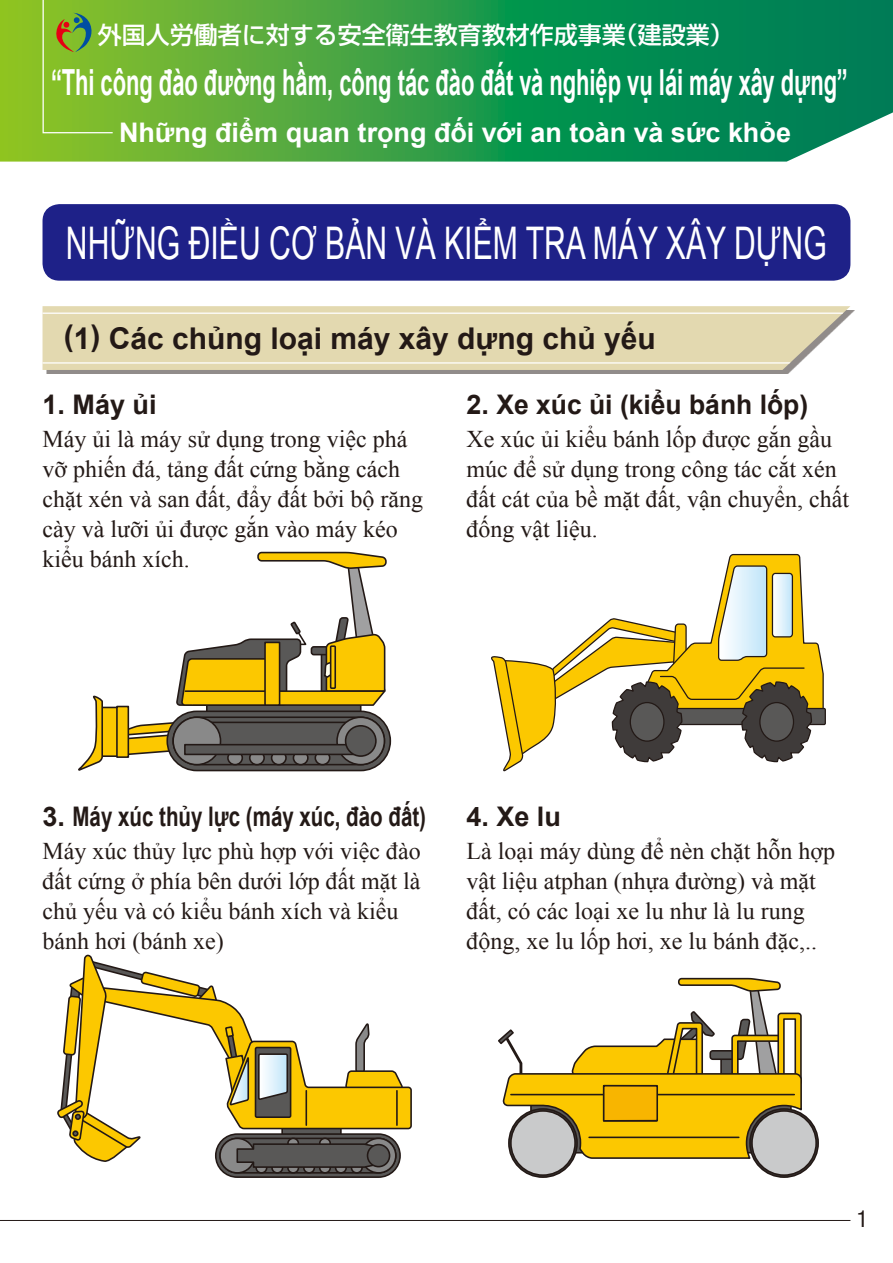
<style>
.page{position:relative;width:893px;height:1263px;background:#fff}
.page>*{position:absolute;margin:0;border:0;box-sizing:border-box;transform-origin:0 0}
.t1{font:45px "Arial";color:#fff;scale:.67 1}
.t2{font:700 36px "Arial";letter-spacing:-.005em;color:#fff;scale:.61 1}
.t3{font:700 30px "Arial";color:#231916}
.t4{font:700 27px "Arial";color:#231916}
.t5{font:700 27px "Arial";color:#fff}
.t6{font:24px/30px "Times New Roman";color:#231916}
.t7{font:500 24px "Shin Go Pro";color:#fff}
.t8{font:condensed 23.4px "Helvetica Neue LT Std";color:#231916}
</style>
<div class="page">
<hr style="left:0;top:1220px;width:850px;height:1px;background:#231916">
<svg style="left:0;top:0;width:893px;height:162px;background:#329d4a"></svg>
<svg style="left:42px;top:0;width:72px;height:134px;background:#82b831"></svg>
<div style="left:207px;top:697px;width:154px;height:18px;background:#595857"></div>
<svg style="left:129px;top:721px;width:45px;height:35px"></svg>
<svg style="left:167px;top:711px;width:223px;height:59px;fill:#595857"></svg>
<div style="left:166px;top:710px;width:225px;height:61px;border:2px solid #231916;border-radius:30px"></div>
<svg style="left:173px;top:717px;width:211px;height:48px"></svg>
<div style="left:172px;top:716px;width:213px;height:49px;border:2px solid #231916;border-radius:24px"></div>
<svg style="left:228px;top:751px;width:14px;height:14px"></svg>
<div style="left:227px;top:750px;width:16px;height:15px;border:2px solid #231916;border-radius:50%"></div>
<svg style="left:250px;top:751px;width:14px;height:14px"></svg>
<div style="left:249px;top:750px;width:16px;height:15px;border:2px solid #231916;border-radius:50%"></div>
<svg style="left:272px;top:751px;width:14px;height:14px"></svg>
<div style="left:271px;top:750px;width:16px;height:15px;border:2px solid #231916;border-radius:50%"></div>
<svg style="left:293px;top:751px;width:15px;height:14px"></svg>
<div style="left:293px;top:750px;width:16px;height:15px;border:2px solid #231916;border-radius:50%"></div>
<svg style="left:315px;top:751px;width:15px;height:14px"></svg>
<div style="left:314px;top:750px;width:16px;height:15px;border:2px solid #231916;border-radius:50%"></div>
<div style="left:201px;top:722px;width:147px;height:23px;background:#595857"></div>
<div style="left:200px;top:722px;width:149px;height:24px;border:2px solid #231916"></div>
<svg style="left:337px;top:717px;width:47px;height:48px"></svg>
<div style="left:336px;top:716px;width:49px;height:49px;border:2px solid #231916;border-radius:50%"></div>
<div style="left:173px;top:717px;width:48px;height:48px;background:#898989;border-radius:50%"></div>
<div style="left:172px;top:716px;width:49px;height:49px;border:2px solid #231916;border-radius:50%"></div>
<div style="left:185px;top:745px;width:169px;height:9px;background:#595857"></div>
<div style="left:184px;top:744px;width:171px;height:11px;border:2px solid #231916"></div>
<div style="left:346px;top:726px;width:30px;height:30px;background:#595857;border-radius:50%"></div>
<div style="left:345px;top:725px;width:32px;height:32px;border:2px solid #231916;border-radius:50%"></div>
<div style="left:98px;top:707px;width:23px;height:49px;background:#fcc800"></div>
<div style="left:97px;top:707px;width:25px;height:50px;border:2px solid #231916"></div>
<div style="left:117px;top:706px;width:11px;height:51px;background:#fcc800"></div>
<div style="left:116px;top:706px;width:13px;height:52px;border:2px solid #231916"></div>
<svg style="left:78px;top:695px;width:26px;height:75px"></svg>
<svg style="left:176px;top:552px;width:211px;height:155px"></svg>
<div style="left:330px;top:645px;width:6px;height:44px;border:2px solid #231916"></div>
<svg style="left:491px;top:554px;width:333px;height:217px"></svg>
<div style="left:760px;top:702px;width:33px;height:39px;background:#595857;border-radius:50%"></div>
<div style="left:759px;top:702px;width:35px;height:40px;border:1px solid #231916;border-radius:50%"></div>
<svg style="left:216px;top:1134px;width:184px;height:43px"></svg>
<div style="left:215px;top:1133px;width:186px;height:45px;border:2px solid #231916;border-radius:22px"></div>
<div style="left:219px;top:1137px;width:178px;height:36px;border:2px solid #231916;border-radius:17px"></div>
<svg style="left:220px;top:1138px;width:34px;height:35px"></svg>
<div style="left:219px;top:1137px;width:36px;height:36px;border:2px solid #231916;border-radius:50%"></div>
<svg style="left:361px;top:1138px;width:35px;height:35px"></svg>
<div style="left:361px;top:1137px;width:36px;height:36px;border:2px solid #231916;border-radius:50%"></div>
<div style="left:256px;top:1163px;width:11px;height:10px;background:#898989;border-radius:50%"></div>
<div style="left:255px;top:1162px;width:12px;height:11px;border:2px solid #231916;border-radius:50%"></div>
<div style="left:272px;top:1163px;width:11px;height:10px;background:#898989;border-radius:50%"></div>
<div style="left:271px;top:1162px;width:12px;height:11px;border:2px solid #231916;border-radius:50%"></div>
<div style="left:288px;top:1163px;width:10px;height:10px;background:#898989;border-radius:50%"></div>
<div style="left:287px;top:1162px;width:12px;height:11px;border:2px solid #231916;border-radius:50%"></div>
<div style="left:304px;top:1163px;width:10px;height:10px;background:#898989;border-radius:50%"></div>
<div style="left:303px;top:1162px;width:12px;height:11px;border:2px solid #231916;border-radius:50%"></div>
<div style="left:320px;top:1163px;width:10px;height:10px;background:#898989;border-radius:50%"></div>
<div style="left:319px;top:1162px;width:12px;height:11px;border:2px solid #231916;border-radius:50%"></div>
<div style="left:336px;top:1163px;width:10px;height:10px;background:#898989;border-radius:50%"></div>
<div style="left:335px;top:1162px;width:12px;height:11px;border:2px solid #231916;border-radius:50%"></div>
<div style="left:352px;top:1163px;width:10px;height:10px;background:#898989;border-radius:50%"></div>
<div style="left:351px;top:1162px;width:12px;height:11px;border:2px solid #231916;border-radius:50%"></div>
<svg style="left:57px;top:955px;width:355px;height:214px"></svg>
<div style="left:368px;top:1144px;width:22px;height:22px;background:#595857;border-radius:50%"></div>
<div style="left:367px;top:1144px;width:23px;height:23px;border:2px solid #231916;border-radius:50%"></div>
<hr style="left:396px;top:1091px;width:2px;height:34px;background:#231916">
<hr style="left:305px;top:1091px;width:2px;height:34px;background:#231916">
<div style="left:511px;top:1111px;width:64px;height:64px;background:#c9cacb;border-radius:50%"></div>
<div style="left:750px;top:1109px;width:68px;height:68px;background:#29201e;border-radius:50%"></div>
<div style="left:752px;top:1111px;width:64px;height:64px;background:#c9cacb;border-radius:50%"></div>
<div style="left:751px;top:1110px;width:66px;height:66px;border:2px solid #231916;border-radius:50%"></div>
<svg style="left:498px;top:978px;width:305px;height:182px"></svg>
<hr style="left:511px;top:1094px;width:283px;height:1px;background:#231916">
<hr style="left:589px;top:1136px;width:150px;height:2px;background:#231916">
<div style="left:604px;top:1086px;width:53px;height:35px;background:#f8b500"></div>
<div style="left:603px;top:1085px;width:55px;height:36px;border:2px solid #231916"></div>
<div style="left:43px;top:204px;width:807px;height:77px;background:#1e2188;border-radius:17px"></div>
<div style="left:47px;top:310px;width:808px;height:64px;background:#231916;opacity:.5"></div>
<svg style="left:43px;top:306px;width:807px;height:64px;background:#e3d9b2"></svg>
<svg style="left:43px;top:313px;width:801px;height:1px"></svg>
<svg style="left:43px;top:362px;width:748px;height:2px"></svg>
<p class="t7" style="left:98px;top:15px;width:637px">外国人労働者に対する安全衛生教育教材作成事業（建設業）</p>
<h2 class="t2" style="left:51px;top:59px;width:1308px">“Thi công đào đường hầm, công tác đào đất và nghiệp vụ lái máy xây dựng”</h2>
<p class="t5" style="left:119px;top:115px;width:673px">Những điểm quan trọng đối với an toàn và sức khỏe</p>
<h1 class="t1" style="left:66px;top:213px;width:1137px">NHỮNG ĐIỀU CƠ BẢN VÀ KIỂM TRA MÁY XÂY DỰNG</h1>
<p class="t3" style="left:64px;top:318px;width:593px">(1) Các chủng loại máy xây dựng chủ yếu</p>
<p class="t4" style="left:43px;top:387px;width:116px">1. Máy ủi</p>
<p class="t6" style="left:43px;top:424px;width:382px">Máy ủi là máy sử dụng trong việc phá vỡ phiến đá, tảng đất cứng bằng cách chặt xén và san đất, đẩy đất bởi bộ răng cày và lưỡi ủi được gắn vào máy kéo kiểu bánh xích.</p>
<p class="t4" style="left:466px;top:387px;width:343px">2. Xe xúc ủi (kiểu bánh lốp)</p>
<p class="t6" style="left:466px;top:424px;width:384px">Xe xúc ủi kiểu bánh lốp được gắn gầu múc để sử dụng trong công tác cắt xén đất cát của bề mặt đất, vận chuyển, chất đống vật liệu.</p>
<p class="t4" style="left:43px;top:798px;width:385px">3. Máy xúc thủy lực (máy xúc, đào đất)</p>
<p class="t6" style="left:43px;top:835px;width:380px">Máy xúc thủy lực phù hợp với việc đào đất cứng ở phía bên dưới lớp đất mặt là chủ yếu và có kiểu bánh xích và kiểu bánh hơi (bánh xe)</p>
<p class="t4" style="left:466px;top:798px;width:96px">4. Xe lu</p>
<p class="t6" style="left:466px;top:835px;width:370px">Là loại máy dùng để nèn chặt hỗn hợp vật liệu atphan (nhựa đường) và mặt đất, có các loại xe lu như là lu rung động, xe lu lốp hơi, xe lu bánh đặc,..</p>
<p class="t8" style="left:857px;top:1205px;width:13px">1</p>
</div>
